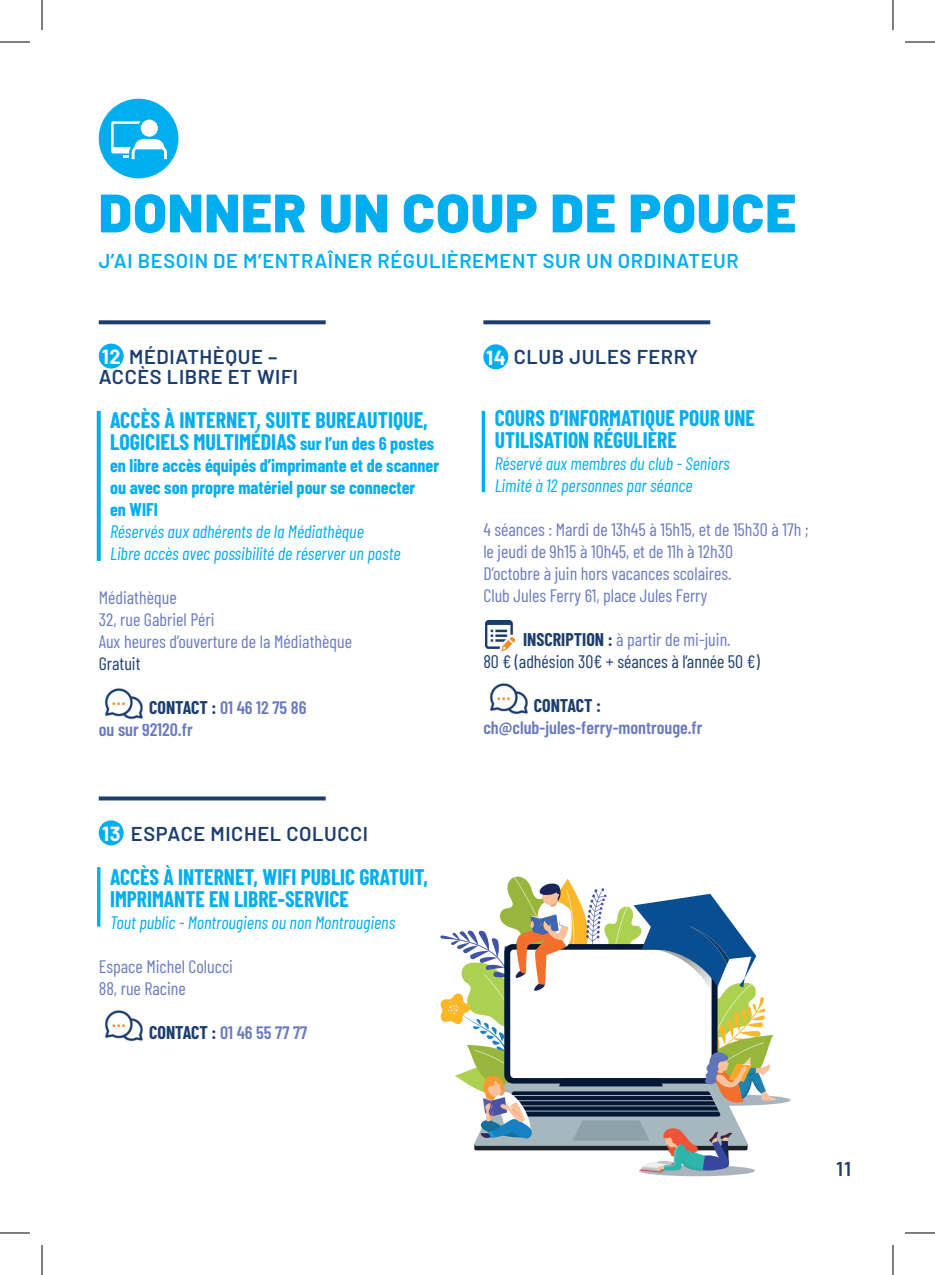
<style>
.page{position:relative;width:935px;height:1275px;background:#fff}
.page>*{position:absolute;margin:0;border:0;box-sizing:border-box;transform-origin:0 0}
.t1{font:900 54px "Barlow";letter-spacing:.02em;color:#00aeef}
.t2{font:700 22px/22px "Barlow Condensed";color:#00aeef}
.t3{font:600 20px/20px "Barlow";letter-spacing:.03em;color:#1c3e6e}
.t4{font:600 20px "Barlow";letter-spacing:.03em;color:#00aeef}
.t5{font:700 20px "Barlow";color:#fff}
.t6{font:18px/22px "Barlow Condensed";color:#697bbd}
.t7{font:italic 18px/22px "Barlow Condensed";color:#00aeef}
.t8{font:700 18px/22px "Barlow Condensed";color:#00aeef}
.t9{font:600 18px/22px "Barlow Condensed";color:#697bbd}
.t10{font:18px/22px "Barlow Condensed";color:#1c3e6e;text-align:center}
.t11{font:700 18px "Barlow Condensed";color:#1c3e6e}
.s1{font-weight:700;color:#fff}
.s2{font-size:18px}
.s3{font-weight:700;color:#1c3e6e}
.s4{font-weight:700}
.s5{color:#697bbd}
</style>
<div class="page">
<div style="left:639px;top:1165px;width:116px;height:11px;background:#a9b4bf;border-radius:50%"></div>
<svg style="left:674px;top:1094px;width:116px;height:11px"></svg>
<svg style="left:440px;top:876px;width:336px;height:296px"></svg>
<svg style="left:483px;top:320px;width:227px;height:4px"></svg>
<div style="left:483px;top:344px;width:25px;height:25px;background:#00aeef;border-radius:50%"></div>
<svg style="left:99px;top:320px;width:226px;height:4px"></svg>
<div style="left:99px;top:344px;width:25px;height:24px;background:#00aeef;border-radius:50%"></div>
<svg style="left:99px;top:796px;width:226px;height:4px"></svg>
<svg style="left:97px;top:411px;width:4px;height:150px"></svg>
<hr style="left:97px;top:867px;width:3px;height:59px;background:#00aeef">
<svg style="left:481px;top:411px;width:4px;height:81px"></svg>
<div style="left:99px;top:99px;width:79px;height:79px;background:#00aeef;border-radius:50%"></div>
<svg style="left:111px;top:121px;width:56px;height:38px"></svg>
<div style="left:141px;top:120px;width:17px;height:17px;background:#fff;border-radius:50%"></div>
<div style="left:99px;top:820px;width:25px;height:25px;background:#00aeef;border-radius:50%"></div>
<img style="left:485px;top:621px;width:29px;height:29px">
<img style="left:489px;top:683px;width:39px;height:32px">
<img style="left:104px;top:688px;width:39px;height:32px">
<img style="left:104px;top:1010px;width:39px;height:32px">
<hr style="left:0;top:42px;width:30px;height:1px;background:#000">
<hr style="left:904px;top:42px;width:30px;height:1px;background:#000">
<hr style="left:0;top:1232px;width:30px;height:1px;background:#000">
<hr style="left:904px;top:1232px;width:30px;height:1px;background:#000">
<hr style="left:42px;top:0;width:1px;height:30px;background:#000">
<hr style="left:42px;top:1245px;width:1px;height:30px;background:#000">
<hr style="left:892px;top:0;width:1px;height:30px;background:#000">
<hr style="left:892px;top:1245px;width:1px;height:30px;background:#000">
<h1 class="t1" style="left:99px;top:172px;width:698px">DONNER UN COUP DE POUCE</h1>
<p class="t4" style="left:99px;top:246px;width:641px">J’AI BESOIN DE M’ENTRAÎNER RÉGULIÈREMENT SUR UN ORDINATEUR</p>
<p class="t3" style="left:99px;top:345px;width:201px"><span class="s1">12</span> MÉDIATHÈQUE –<br>ACCÈS LIBRE ET WIFI</p>
<p class="t2" style="left:110px;top:408px;width:325px">ACCÈS À INTERNET, SUITE BUREAUTIQUE,<br>LOGICIELS MULTIMÉDIAS <span class="s2">sur l’un des 6 postes</span></p>
<p class="t8" style="left:110px;top:454px;width:331px">en libre accès équipés d’imprimante et de scanner ou avec son propre matériel pour se connecter<br>en WIFI</p>
<p class="t7" style="left:110px;top:519px;width:292px">Réservés aux adhérents de la Médiathèque<br>Libre accès avec possibilité de réserver un poste</p>
<p class="t6" style="left:99px;top:585px;width:255px">Médiathèque<br>32, rue Gabriel Péri<br>Aux heures d’ouverture de la Médiathèque</p>
<p class="t10" style="left:99px;top:651px;width:43px">Gratuit</p>
<p class="t9" style="left:99px;top:696px;width:209px;text-indent:50px"><span class="s3">CONTACT :</span> 01 46 12 75 86 ou sur 92120.fr</p>
<p class="t3" style="left:131px;top:821px;width:239px">ESPACE MICHEL COLUCCI</p>
<p class="t2" style="left:110px;top:864px;width:319px">ACCÈS À INTERNET, WIFI PUBLIC GRATUIT,<br>IMPRIMANTE EN LIBRE-SERVICE</p>
<p class="t7" style="left:110px;top:909px;width:286px">Tout public - Montrougiens ou non Montrougiens</p>
<p class="t6" style="left:99px;top:953px;width:136px">Espace Michel Colucci<br>88, rue Racine</p>
<p class="t9" style="left:149px;top:1020px;width:159px"><span class="s3">CONTACT :</span> 01 46 55 77 77</p>
<p class="t5" style="left:102px;top:818px;width:20px">13</p>
<p class="t3" style="left:486px;top:345px;width:214px"><span class="s1">14</span> CLUB JULES FERRY</p>
<p class="t2" style="left:494px;top:406px;width:262px">COURS D’INFORMATIQUE POUR UNE<br>UTILISATION RÉGULIÈRE</p>
<p class="t7" style="left:494px;top:451px;width:236px">Réservé aux membres du club - Seniors<br>Limité à 12 personnes par séance</p>
<p class="t6" style="left:483px;top:517px;width:326px">4 séances : Mardi de 13h45 à 15h15, et de 15h30 à 17h ; le jeudi de 9h15 à 10h45, et de 11h à 12h30<br>D’octobre à juin hors vacances scolaires.<br>Club Jules Ferry 61, place Jules Ferry</p>
<p class="t10" style="left:483px;top:627px;width:278px"><span class="s4">INSCRIPTION :</span> <span class="s5">à partir de mi-juin.<br></span>80 € (adhésion 30€ + séances à l’année 50 €)</p>
<p class="t11" style="left:533px;top:693px;width:69px">CONTACT :</p>
<p class="t9" style="left:483px;top:716px;width:220px">ch@club-jules-ferry-montrouge.fr</p>
<p class="t3" style="left:836px;top:1157px;width:16px">11</p>
</div>
